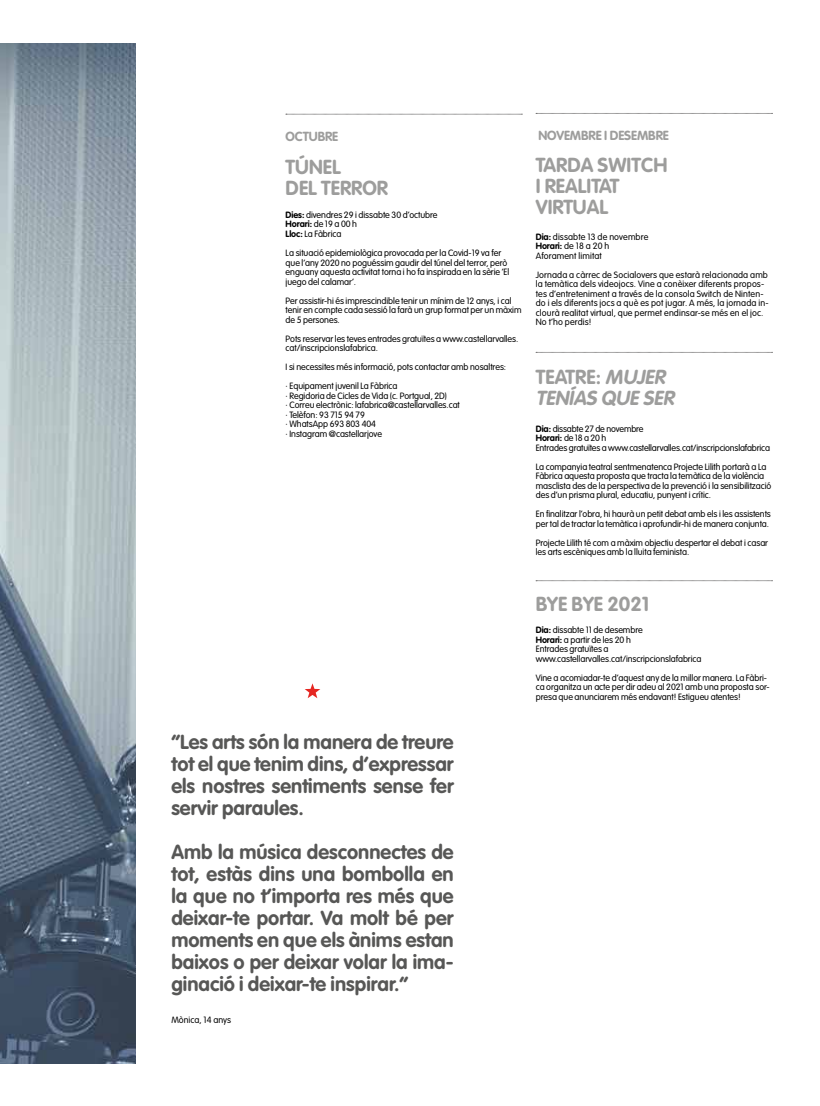
<style>
.page{position:relative;width:820px;height:1106px;background:#fff}
.page>*{position:absolute;margin:0;border:0;box-sizing:border-box;transform-origin:0 0}
.t1{font:700 20px/22px "VAG Rounded";color:#575756;text-align:justify}
.t2{font:700 20px/21px "VAG Rounded";color:#9d9d9c}
.t3{font:italic 700 20px/21px "VAG Rounded";color:#9d9d9c}
.t4{font:700 13px "VAG Rounded";letter-spacing:-.01em;color:#9d9d9c}
.t5{font:300 9px/9.5px "VAG Rounded";letter-spacing:-.01em;color:#000}
.t6{font:300 9px/9.5px "VAG Rounded";letter-spacing:.01em;color:#000}
.s1{font-weight:700}
.s2{font-style:normal}
</style>
<div class="page">
<img style="left:0;top:43px;width:135px;height:1020px">
<svg style="left:536px;top:352px;width:236px;height:1px"></svg>
<svg style="left:536px;top:113px;width:236px;height:1px"></svg>
<svg style="left:286px;top:114px;width:236px;height:1px"></svg>
<svg style="left:536px;top:580px;width:236px;height:1px"></svg>
<svg style="left:305px;top:683px;width:15px;height:15px"></svg>
<h2 class="t4" style="left:285px;top:129px;width:54px">OCTUBRE</h2>
<h2 class="t4" style="left:538px;top:128px;width:132px">NOVEMBRE I DESEMBRE</h2>
<h1 class="t2" style="left:285px;top:156px;width:104px">TÚNEL<br>DEL TERROR</h1>
<h1 class="t2" style="left:535px;top:154px;width:133px">TARDA SWITCH<br>I REALITAT<br>VIRTUAL</h1>
<p class="t5" style="left:285px;top:210px;width:153px"><span class="s1">Dies:</span> divendres 29 i dissabte 30 d’octubre<br><span class="s1">Horari:</span> de 19 a 00 h<br><span class="s1">Lloc:</span> La Fàbrica</p>
<p class="t5" style="left:285px;top:248px;width:225px">La situació epidemiològica provocada per la Covid-19 va fer que l’any 2020 no poguéssim gaudir del túnel del terror, però enguany aquesta activitat torna i ho fa inspirada en la sèrie ‘El juego del calamar’.</p>
<p class="t5" style="left:285px;top:295px;width:237px">Per assistir-hi és imprescindible tenir un mínim de 12 anys, i cal tenir en compte cada sessió la farà un grup format per un màxim de 5 persones.</p>
<p class="t5" style="left:285px;top:333px;width:234px">Pots reservar les teves entrades gratuïtes a www.castellarvalles. cat/inscripcionslafabrica.</p>
<p class="t5" style="left:285px;top:357px;width:222px;line-height:19px">I si necessites més informació, pots contactar amb nosaltres: · Equipament juvenil La Fàbrica</p>
<p class="t5" style="left:285px;top:390px;width:176px">· Regidoria de Cicles de Vida (c. Portgual, 2D)<br>· Correu electrònic: lafabrica@castellarvalles.cat · Telèfon: 93 715 94 79<br>· WhatsApp 693 803 404<br>· Instagram @castellarjove</p>
<p class="t6" style="left:535px;top:232px;width:114px"><span class="s1">Dia:</span> dissabte 13 de novembre<br><span class="s1">Horari:</span> de 18 a 20 h<br>Aforament limitat</p>
<p class="t6" style="left:535px;top:270px;width:234px">Jornada a càrrec de Socialovers que estarà relacionada amb la temàtica dels videojocs. Vine a conèixer diferents propos&shy;tes d’entreteniment a través de la consola Switch de Ninten&shy;do i els diferents jocs a què es pot jugar. A més, la jornada in&shy;clourà realitat virtual, que permet endinsar-se més en el joc.<br>No t’ho perdis!</p>
<h1 class="t3" style="left:535px;top:366px;width:144px"><span class="s2">TEATRE:</span> MUJER<br>TENÍAS QUE SER</h1>
<p class="t5" style="left:535px;top:423px;width:236px"><span class="s1">Dia:</span> dissabte 27 de novembre<br><span class="s1">Horari:</span> de 18 a 20 h<br>Entrades gratuïtes a www.castellarvalles.cat/inscripcionslafabrica</p>
<p class="t5" style="left:535px;top:461px;width:237px">La companyia teatral sentmenatenca Projecte Lilith portarà a La Fàbrica aquesta proposta que tracta la temàtica de la violència masclista des de la perspectiva de la prevenció i la sensibilització des d’un prisma plural, educatiu, punyent i crític.</p>
<p class="t5" style="left:535px;top:509px;width:236px">En finalitzar l’obra, hi haurà un petit debat amb els i les assistents per tal de tractar la temàtica i aprofundir-hi de manera conjunta.</p>
<p class="t5" style="left:535px;top:537px;width:234px">Projecte Lilith té com a màxim objectiu despertar el debat i casar les arts escèniques amb la lluita feminista.</p>
<h1 class="t2" style="left:535px;top:593px;width:115px">BYE BYE 2021</h1>
<h1 class="t1" style="left:171px;top:731px;width:284px">“Les arts són la manera de treure tot el que tenim dins, d’expressar els nostres sentiments sense fer servir paraules.</h1>
<h1 class="t1" style="left:171px;top:841px;width:284px">Amb la música desconnectes de tot, estàs dins una bombolla en la que no t’importa res més que deixar-te portar. Va molt bé per moments en que els ànims estan baixos o per deixar volar la ima· ginació i deixar-te inspirar.”</h1>
<p class="t5" style="left:171px;top:1015px;width:61px">Mònica, 14 anys</p>
<p class="t5" style="left:535px;top:625px;width:167px"><span class="s1">Dia:</span> dissabte 11 de desembre<br><span class="s1">Horari:</span> a partir de les 20 h<br>Entrades gratuïtes a www.castellarvalles.cat/inscripcionslafabrica</p>
<p class="t5" style="left:535px;top:673px;width:235px">Vine a acomiadar-te d’aquest any de la millor manera. La Fàbri&shy;ca organitza un acte per dir adeu al 2021 amb una proposta sor&shy;presa que anunciarem més endavant! Estigueu atentes!</p>
</div>
